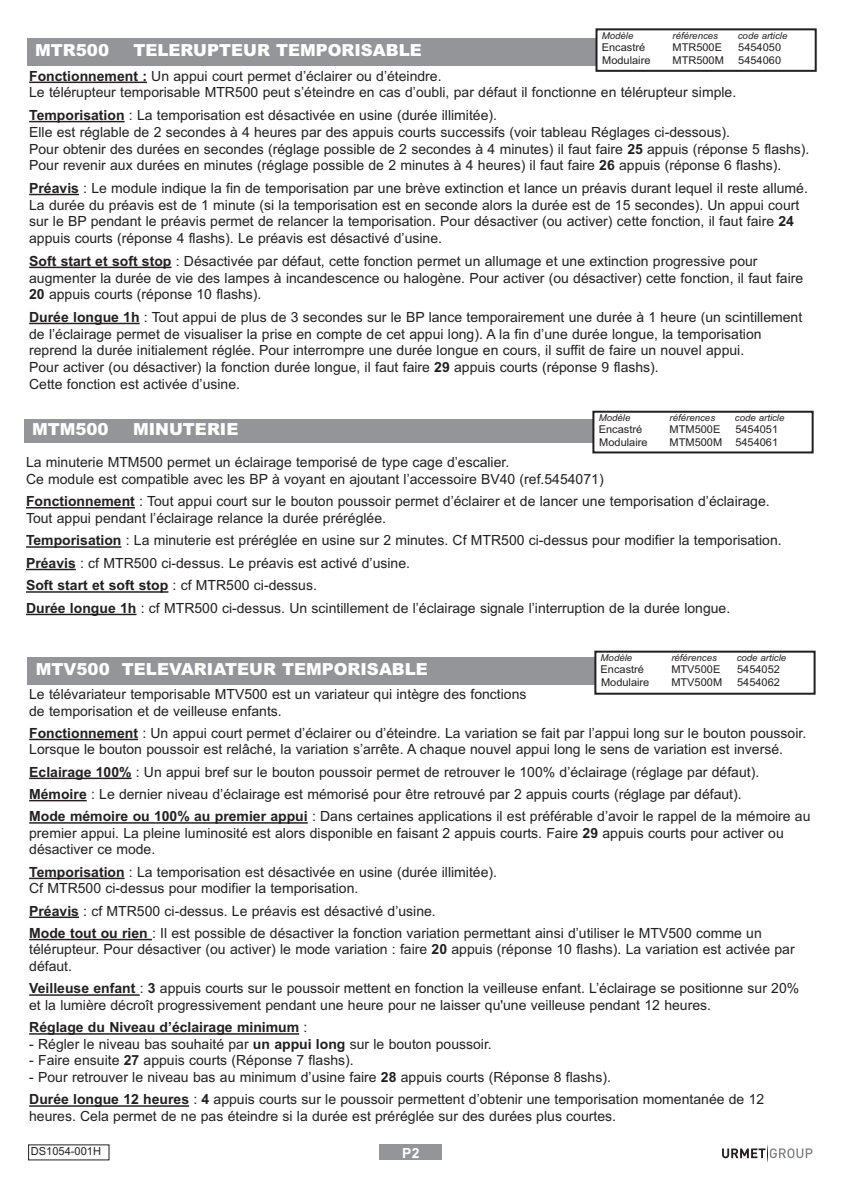
<style>
.page{position:relative;width:842px;height:1191px;background:#fff}
.page>*{position:absolute;margin:0;border:0;box-sizing:border-box;transform-origin:0 0}
.t1{font:900 16.6px "Arial";color:#fff}
.t2{font:14px/16.8px "Arial";color:#231f20}
.t3{font:700 14px "Arial";color:#231f20}
.t4{font:700 14px "Arial";color:#fff}
.t5{font:11px "Arial";color:#231f20}
.t6{font:10.8px "Arial";color:#231f20}
.t7{font:italic 9.4px "Arial";color:#231f20}
.s1{font-weight:700}
.s2{font-weight:400}
</style>
<div class="page">
<div style="left:28px;top:657px;width:785px;height:28px;background:#939598"></div>
<div style="left:28px;top:38px;width:785px;height:27px;background:#939598"></div>
<hr style="left:29px;top:82px;width:118px;height:1px;background:#231f20">
<hr style="left:29px;top:121px;width:96px;height:1px;background:#231f20">
<hr style="left:29px;top:194px;width:50px;height:1px;background:#231f20">
<hr style="left:29px;top:267px;width:143px;height:1px;background:#231f20">
<hr style="left:29px;top:323px;width:111px;height:1px;background:#231f20">
<div style="left:597px;top:30px;width:218px;height:40px;background:#fff"></div>
<div style="left:595px;top:28px;width:222px;height:44px;border:2px solid #231f20"></div>
<div style="left:25px;top:419px;width:785px;height:24px;background:#939598"></div>
<hr style="left:26px;top:507px;width:109px;height:1px;background:#231f20">
<hr style="left:26px;top:546px;width:95px;height:2px;background:#231f20">
<hr style="left:26px;top:569px;width:50px;height:1px;background:#231f20">
<hr style="left:26px;top:591px;width:142px;height:1px;background:#231f20">
<hr style="left:26px;top:613px;width:110px;height:2px;background:#231f20">
<div style="left:594px;top:413px;width:218px;height:38px;background:#fff"></div>
<div style="left:592px;top:411px;width:222px;height:42px;border:2px solid #231f20"></div>
<hr style="left:29px;top:738px;width:109px;height:2px;background:#231f20">
<hr style="left:29px;top:777px;width:103px;height:2px;background:#231f20">
<hr style="left:29px;top:800px;width:58px;height:1px;background:#231f20">
<hr style="left:29px;top:822px;width:279px;height:1px;background:#231f20">
<hr style="left:29px;top:877px;width:96px;height:2px;background:#231f20">
<hr style="left:29px;top:916px;width:50px;height:2px;background:#231f20">
<hr style="left:29px;top:938px;width:123px;height:2px;background:#231f20">
<hr style="left:29px;top:994px;width:111px;height:1px;background:#231f20">
<hr style="left:29px;top:1033px;width:270px;height:1px;background:#231f20">
<hr style="left:29px;top:1105px;width:160px;height:1px;background:#231f20">
<svg style="left:722px;top:1148px;width:90px;height:10px"></svg>
<div style="left:596px;top:652px;width:217px;height:40px;background:#fff"></div>
<div style="left:594px;top:650px;width:221px;height:44px;border:2px solid #231f20"></div>
<div style="left:380px;top:1144px;width:62px;height:15px;background:#939598"></div>
<p class="t7" style="left:602px;top:30px;width:33px">Modèle</p>
<p class="t7" style="left:672px;top:30px;width:47px">références</p>
<p class="t7" style="left:738px;top:30px;width:51px">code article</p>
<p class="t6" style="left:602px;top:41px;width:45px">Encastré</p>
<p class="t6" style="left:672px;top:41px;width:51px">MTR500E</p>
<p class="t6" style="left:738px;top:41px;width:44px">5454050</p>
<p class="t6" style="left:602px;top:54px;width:50px">Modulaire</p>
<p class="t6" style="left:672px;top:54px;width:53px">MTR500M</p>
<p class="t6" style="left:738px;top:54px;width:44px">5454060</p>
<p class="t1" style="left:35px;top:40px;width:75px">MTR500</p>
<p class="t1" style="left:134px;top:40px;width:290px">TELERUPTEUR TEMPORISABLE</p>
<p class="t2" style="left:29px;top:67px;width:709px"><span class="s1">Fonctionnement :</span> Un appui court permet d’éclairer ou d’éteindre.<br>Le télérupteur temporisable MTR500 peut s’éteindre en cas d’oubli, par défaut il fonctionne en télérupteur simple.</p>
<p class="t2" style="left:29px;top:107px;width:782px"><span class="s1">Temporisation</span> : La temporisation est désactivée en usine (durée illimitée).<br>Elle est réglable de 2 secondes à 4 heures par des appuis courts successifs (voir tableau Réglages ci-dessous).<br>Pour obtenir des durées en secondes (réglage possible de 2 secondes à 4 minutes) il faut faire <span class="s1">25</span> appuis (réponse 5 flashs).<br>Pour revenir aux durées en minutes (réglage possible de 2 minutes à 4 heures) il faut faire <span class="s1">26</span> appuis (réponse 6 flashs).</p>
<p class="t2" style="left:29px;top:180px;width:780px"><span class="s1">Préavis</span> : Le module indique la fin de temporisation par une brève extinction et lance un préavis durant lequel il reste allumé.<br>La durée du préavis est de 1 minute (si la temporisation est en seconde alors la durée est de 15 secondes). Un appui court sur le BP pendant le préavis permet de relancer la temporisation. Pour désactiver (ou activer) cette fonction, il faut faire <span class="s1">24 </span>appuis courts (réponse 4 flashs). Le préavis est désactivé d’usine.</p>
<p class="t2" style="left:29px;top:252px;width:775px"><span class="s1">Soft start et soft stop</span> : Désactivée par défaut, cette fonction permet un allumage et une extinction progressive pour augmenter la durée de vie des lampes à incandescence ou halogène. Pour activer (ou désactiver) cette fonction, il faut faire<br><span class="s1">20</span> appuis courts (réponse 10 flashs).</p>
<p class="t2" style="left:29px;top:308px;width:775px"><span class="s1">Durée longue 1h</span> : Tout appui de plus de 3 secondes sur le BP lance temporairement une durée à 1 heure (un scintillement de l’éclairage permet de visualiser la prise en compte de cet appui long). A la fin d’une durée longue, la temporisation reprend la durée initialement réglée. Pour interrompre une durée longue en cours, il suffit de faire un nouvel appui.<br>Pour activer (ou désactiver) la fonction durée longue, il faut faire <span class="s1">29</span> appuis courts (réponse 9 flashs).<br>Cette fonction est activée d’usine.</p>
<p class="t7" style="left:599px;top:412px;width:33px">Modèle</p>
<p class="t7" style="left:670px;top:412px;width:47px">références</p>
<p class="t7" style="left:735px;top:412px;width:51px">code article</p>
<p class="t6" style="left:599px;top:423px;width:45px">Encastré</p>
<p class="t6" style="left:670px;top:423px;width:52px">MTM500E</p>
<p class="t6" style="left:735px;top:423px;width:44px">5454051</p>
<p class="t6" style="left:599px;top:436px;width:50px">Modulaire</p>
<p class="t6" style="left:670px;top:436px;width:110px">MTM500M 5454061</p>
<p class="t1" style="left:32px;top:420px;width:78px">MTM500</p>
<p class="t1" style="left:133px;top:420px;width:107px">MINUTERIE</p>
<p class="t2" style="left:26px;top:453px;width:579px">La minuterie MTM500 permet un éclairage temporisé de type cage d’escalier.<br>Ce module est compatible avec les BP à voyant en ajoutant l’accessoire BV40 (ref.5454071)</p>
<p class="t2" style="left:26px;top:493px;width:745px"><span class="s1">Fonctionnement</span> : Tout appui court sur le bouton poussoir permet d’éclairer et de lancer une temporisation d’éclairage.<br>Tout appui pendant l’éclairage relance la durée préréglée.</p>
<p class="t2" style="left:26px;top:529px;width:757px;line-height:22.4px"><span class="s1">Temporisation</span> : La minuterie est préréglée en usine sur 2 minutes. Cf MTR500 ci-dessus pour modifier la temporisation.<br><span class="s1">Préavis</span> : cf MTR500 ci-dessus. Le préavis est activé d’usine.<br><span class="s1">Soft start et soft stop</span> : cf MTR500 ci-dessus.<br><span class="s1">Durée longue 1h</span> : cf MTR500 ci-dessus. Un scintillement de l’éclairage signale l’interruption de la durée longue.</p>
<p class="t1" style="left:36px;top:659px;width:394px">MTV500 TELEVARIATEUR TEMPORISABLE</p>
<p class="t7" style="left:601px;top:652px;width:33px">Modèle</p>
<p class="t7" style="left:671px;top:652px;width:47px">références</p>
<p class="t7" style="left:737px;top:652px;width:51px">code article</p>
<p class="t6" style="left:601px;top:663px;width:45px">Encastré</p>
<p class="t6" style="left:671px;top:663px;width:50px">MTV500E</p>
<p class="t6" style="left:737px;top:663px;width:44px">5454052</p>
<p class="t6" style="left:601px;top:676px;width:50px">Modulaire</p>
<p class="t6" style="left:671px;top:676px;width:52px">MTV500M</p>
<p class="t6" style="left:737px;top:676px;width:44px">5454062</p>
<p class="t2" style="left:29px;top:686px;width:499px">Le télévariateur temporisable MTV500 est un variateur qui intègre des fonctions de temporisation et de veilleuse enfants.</p>
<p class="t2" style="left:29px;top:724px;width:778px"><span class="s1">Fonctionnement</span> : Un appui court permet d’éclairer ou d’éteindre. La variation se fait par l’appui long sur le bouton poussoir.<br>Lorsque le bouton poussoir est relâché, la variation s’arrête. A chaque nouvel appui long le sens de variation est inversé.</p>
<p class="t2" style="left:29px;top:760px;width:783px;line-height:22.2px"><span class="s1">Eclairage 100%</span> : Un appui bref sur le bouton poussoir permet de retrouver le 100% d’éclairage (réglage par défaut).<br><span class="s1">Mémoire</span> : Le dernier niveau d’éclairage est mémorisé pour être retrouvé par 2 appuis courts (réglage par défaut).<br><span class="s1">Mode mémoire ou 100% au premier appui</span> : Dans certaines applications il est préférable d’avoir le rappel de la mémoire au</p>
<p class="t2" style="left:29px;top:824px;width:756px">premier appui. La pleine luminosité est alors disponible en faisant 2 appuis courts. Faire <span class="s1">29</span> appuis courts pour activer ou désactiver ce mode.</p>
<p class="t2" style="left:29px;top:863px;width:469px"><span class="s1">Temporisation</span> : La temporisation est désactivée en usine (durée illimitée).<br>Cf MTR500 ci-dessus pour modifier la temporisation.</p>
<p class="t2" style="left:29px;top:899px;width:734px;line-height:22.2px"><span class="s1">Préavis</span> : cf MTR500 ci-dessus. Le préavis est désactivé d’usine.<br><span class="s1">Mode tout ou rien</span> : Il est possible de désactiver la fonction variation permettant ainsi d’utiliser le MTV500 comme un</p>
<p class="t2" style="left:29px;top:941px;width:767px">télérupteur. Pour désactiver (ou activer) le mode variation : faire <span class="s1">20</span> appuis (réponse 10 flashs). La variation est activée par défaut.</p>
<p class="t2" style="left:29px;top:980px;width:772px"><span class="s1">Veilleuse enfant</span> : <span class="s1">3</span> appuis courts sur le poussoir mettent en fonction la veilleuse enfant. L’éclairage se positionne sur 20% et la lumière décroît progressivement pendant une heure pour ne laisser qu'une veilleuse pendant 12 heures.</p>
<p class="t3" style="left:29px;top:1019px;width:280px">Réglage du Niveau d’éclairage minimum <span class="s2">:</span></p>
<p class="t2" style="left:29px;top:1035px;width:464px">- Régler le niveau bas souhaité par <span class="s1">un appui long</span> sur le bouton poussoir.</p>
<p class="t2" style="left:29px;top:1052px;width:326px">- Faire ensuite <span class="s1">27</span> appuis courts (Réponse 7 flashs).</p>
<p class="t2" style="left:29px;top:1066px;width:736px;line-height:22.2px">- Pour retrouver le niveau bas au minimum d’usine faire <span class="s1">28</span> appuis courts (Réponse 8 flashs).<br><span class="s1">Durée longue 12 heures</span> : <span class="s1">4</span> appuis courts sur le poussoir permettent d’obtenir une temporisation momentanée de 12</p>
<p class="t2" style="left:29px;top:1107px;width:588px">heures. Cela permet de ne pas éteindre si la durée est préréglée sur des durées plus courtes.</p>
<p class="t5" style="left:31px;top:1145px;width:72px">DS1054-001H</p>
<p class="t4" style="left:402px;top:1144px;width:19px">P2</p>
</div>
